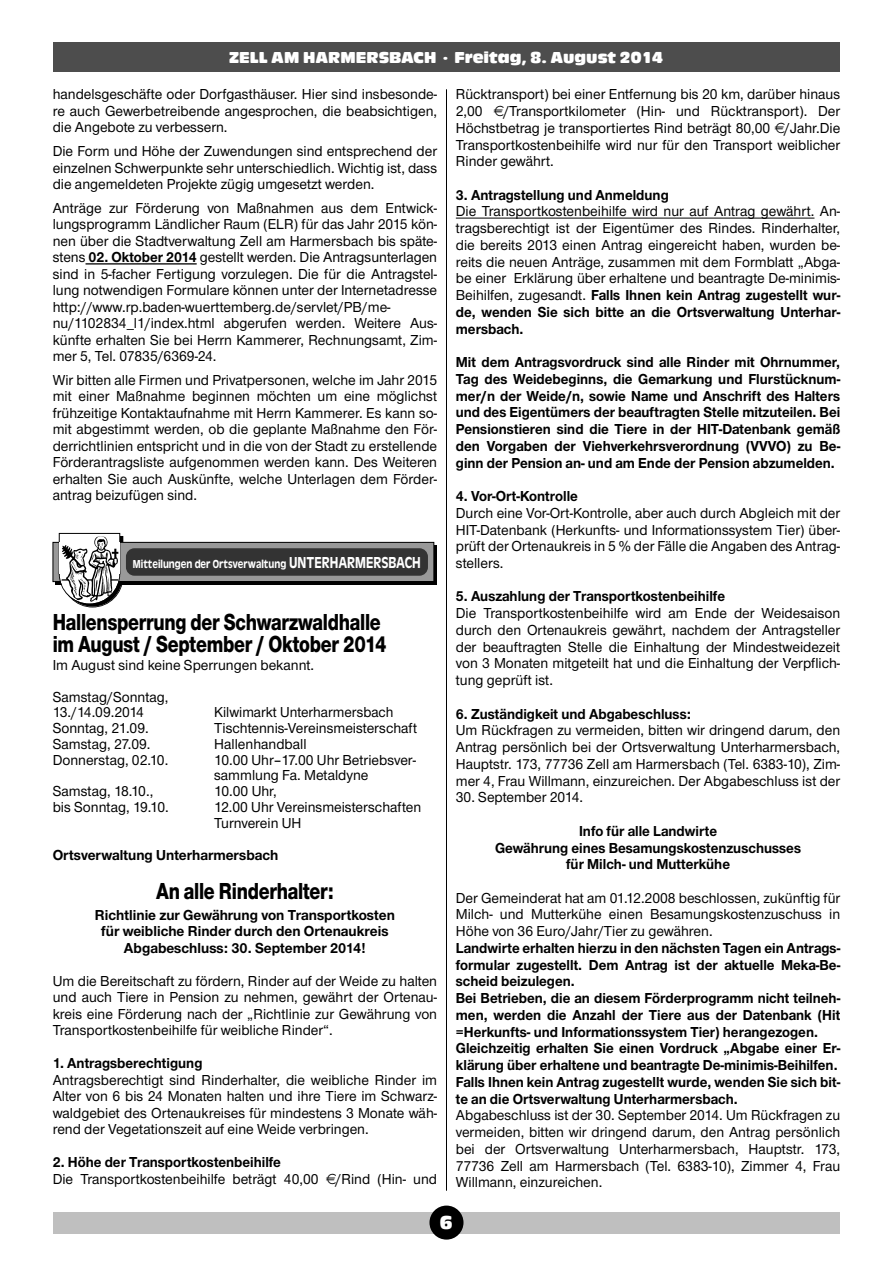
<style>
.page{position:relative;width:893px;height:1263px;background:#fff}
.page>*{position:absolute;margin:0;border:0;box-sizing:border-box;transform-origin:0 0}
.t1{font:800 24px/22.5px "Nimbus Sans Novus T";letter-spacing:-.01em;color:#000;scale:.8 1}
.t2{font:19.5px "Antique Olive T Compact Ro 1";color:#fff}
.t3{font:16.5px "Antique Olive T Compact Ro 1";color:#fff}
.t4{font:500 15px/16.8px "Nimbus Sans Novus T";color:#000;text-align:justify}
.t5{font:700 15px/16.8px "Nimbus Sans Novus T";color:#000;text-align:justify;scale:.95 1}
.t6{font:700 15px/16.5px "Nimbus Sans Novus T";color:#000;text-align:center}
.t7{font:500 15px "Nimbus Sans Novus T";color:#000;scale:.95 1}
.t8{font:500 15px "Nimbus Sans Novus T";letter-spacing:-.04em;color:#000}
.t9{font:12px "Antique Olive T Medium Ro 1";color:#fff;scale:.83 1}
.s1{font-weight:700}
.s2{font-size:16.5px}
</style>
<div class="page">
<hr style="left:446px;top:89px;width:1px;height:1102px;background:#000">
<div style="left:53px;top:1212px;width:786px;height:21px;background:#bfbfbf"></div>
<div style="left:429px;top:1205px;width:34px;height:34px;background:#000;border-radius:50%"></div>
<div style="left:53px;top:43px;width:786px;height:29px;background:#4d4d4d"></div>
<div style="left:56px;top:545px;width:381px;height:40px;background:#000"></div>
<div style="left:53px;top:543px;width:381px;height:38px;background:#999"></div>
<div style="left:53px;top:542px;width:381px;height:40px;border:1px solid #000"></div>
<div style="left:59px;top:533px;width:61px;height:41px;border:1px solid #000"></div>
<div style="left:126px;top:548px;width:302px;height:28px;background:#333;border-radius:9px"></div>
<div style="left:59px;top:542px;width:61px;height:32px;background:#fff"></div>
<img style="left:61px;top:536px;width:58px;height:67px">
<hr style="left:86px;top:263px;width:111px;height:2px;background:#000">
<hr style="left:456px;top:218px;width:358px;height:1px;background:#000">
<p class="t3" style="left:229px;top:47px;width:435px">ZELL AM HARMERSBACH · Freitag, 8. August 2014</p>
<p class="t4" style="left:53px;top:86px;width:386px">handelsgeschäfte oder Dorfgasthäuser. Hier sind insbesonde&shy;re auch Gewerbetreibende angesprochen, die beabsichtigen, die Angebote zu verbessern.</p>
<p class="t4" style="left:53px;top:143px;width:386px">Die Form und Höhe der Zuwendungen sind entsprechend der einzelnen Schwerpunkte sehr unterschiedlich. Wichtig ist, dass die angemeldeten Projekte zügig umgesetzt werden.</p>
<p class="t4" style="left:53px;top:199px;width:386px;text-align:left">Anträge zur Förderung von Maßnahmen aus dem Entwick&shy;lungsprogramm Ländlicher Raum (ELR) für das Jahr 2015 kön&shy;nen über die Stadtverwaltung Zell am Harmersbach bis späte&shy;stens <span class="s1">02. Oktober 2014</span> gestellt werden. Die Antragsunterlagen sind in 5-facher Fertigung vorzulegen. Die für die Antragstel&shy;lung notwendigen Formulare können unter der Internetadresse http://www.rp.baden-wuerttemberg.de/servlet/PB/me&shy;nu/1102834_l1/index.html abgerufen werden. Weitere Aus&shy;künfte erhalten Sie bei Herrn Kammerer, Rechnungsamt, Zim&shy;mer 5, Tel. 07835/6369-24.</p>
<p class="t4" style="left:53px;top:371px;width:386px">Wir bitten alle Firmen und Privatpersonen, welche im Jahr 2015 mit einer Maßnahme beginnen möchten um eine möglichst frühzeitige Kontaktaufnahme mit Herrn Kammerer. Es kann so&shy;mit abgestimmt werden, ob die geplante Maßnahme den För&shy;derrichtlinien entspricht und in die von der Stadt zu erstellende Förderantragsliste aufgenommen werden kann. Des Weiteren erhalten Sie auch Auskünfte, welche Unterlagen dem Förder&shy;antrag beizufügen sind.</p>
<p class="t9" style="left:133px;top:557px;width:348px">Mitteilungen der Ortsverwaltung <span class="s2">UNTERHARMERSBACH</span></p>
<h1 class="t1" style="left:53px;top:610px;width:419px">Hallensperrung der Schwarzwaldhalle im August / September / Oktober 2014</h1>
<p class="t4" style="left:53px;top:649px;width:263px;line-height:31.5px">Im August sind keine Sperrungen bekannt.<br>Samstag/Sonntag,</p>
<p class="t8" style="left:53px;top:703px;width:93px">13./14.09.2014</p>
<p class="t7" style="left:214px;top:703px;width:190px">Kilwimarkt Unterharmersbach</p>
<p class="t4" style="left:53px;top:720px;width:98px">Sonntag, 21.09.</p>
<p class="t4" style="left:214px;top:720px;width:204px">Tischtennis-Vereinsmeisterschaft</p>
<p class="t4" style="left:53px;top:735px;width:99px">Samstag, 27.09.</p>
<p class="t4" style="left:214px;top:735px;width:94px">Hallenhandball</p>
<p class="t4" style="left:53px;top:751px;width:117px">Donnerstag, 02.10.</p>
<p class="t4" style="left:214px;top:752px;width:203px;line-height:15.8px">10.00 Uhr–17.00 Uhr Betriebsver&shy;sammlung Fa. Metaldyne</p>
<p class="t4" style="left:53px;top:783px;width:102px">Samstag, 18.10.,</p>
<p class="t4" style="left:214px;top:783px;width:64px">10.00 Uhr,</p>
<p class="t4" style="left:53px;top:798px;width:117px">bis Sonntag, 19.10.</p>
<p class="t4" style="left:214px;top:799px;width:209px;line-height:15.8px">12.00 Uhr Vereinsmeisterschaften<br>Turnverein UH</p>
<p class="t6" style="left:53px;top:846px;width:227px">Ortsverwaltung Unterharmersbach</p>
<h1 class="t1" style="left:156px;top:879px;width:223px">An alle Rinderhalter:</h1>
<p class="t6" style="left:95px;top:906px;width:302px">Richtlinie zur Gewährung von Transportkosten für weibliche Rinder durch den Ortenaukreis<br>Abgabeschluss: 30. September 2014!</p>
<p class="t4" style="left:53px;top:972px;width:386px">Um die Bereitschaft zu fördern, Rinder auf der Weide zu halten und auch Tiere in Pension zu nehmen, gewährt der Ortenau&shy;kreis eine Förderung nach der „Richtlinie zur Gewährung von Transportkostenbeihilfe für weibliche Rinder“.</p>
<p class="t5" style="left:53px;top:1055px;width:159px">1. Antragsberechtigung</p>
<p class="t4" style="left:53px;top:1071px;width:386px">Antragsberechtigt sind Rinderhalter, die weibliche Rinder im Alter von 6 bis 24 Monaten halten und ihre Tiere im Schwarz&shy;waldgebiet des Ortenaukreises für mindestens 3 Monate wäh&shy;rend der Vegetationszeit auf eine Weide verbringen.</p>
<p class="t5" style="left:53px;top:1154px;width:242px">2. Höhe der Transportkostenbeihilfe</p>
<p class="t4" style="left:53px;top:1170px;width:386px">Die Transportkostenbeihilfe beträgt 40,00 /Rind (Hin- und</p>
<p class="t4" style="left:456px;top:86px;width:386px">Rücktransport) bei einer Entfernung bis 20 km, darüber hinaus<br>2,00</p>
<p class="t4" style="left:456px;top:102px;width:386px;text-indent:48px">/Transportkilometer (Hin- und Rücktransport). Der Höchstbetrag je transportiertes Rind beträgt 80,00 /Jahr.Die Transportkostenbeihilfe wird nur für den Transport weiblicher Rinder gewährt.</p>
<p class="t5" style="left:456px;top:186px;width:226px">3. Antragstellung und Anmeldung</p>
<p class="t4" style="left:456px;top:203px;width:386px">Die Transportkostenbeihilfe wird nur auf Antrag gewährt. An&shy;tragsberechtigt ist der Eigentümer des Rindes. Rinderhalter, die bereits 2013 einen Antrag eingereicht haben, wurden be&shy;reits die neuen Anträge, zusammen mit dem Formblatt „Abga&shy;be einer Erklärung über erhaltene und beantragte De-minimis-Beihilfen, zugesandt. <span class="s1">Falls Ihnen kein Antrag zugestellt wur&shy;de, wenden Sie sich bitte an die Ortsverwaltung Unterhar&shy;mersbach.</span></p>
<p class="t5" style="left:456px;top:353px;width:406px">Mit dem Antragsvordruck sind alle Rinder mit Ohrnummer, Tag des Weidebeginns, die Gemarkung und Flurstücknum&shy;mer/n der Weide/n, sowie Name und Anschrift des Halters und des Eigentümers der beauftragten Stelle mitzuteilen. Bei Pensionstieren sind die Tiere in der HIT-Datenbank gemäß den Vorgaben der Viehverkehrsverordnung (VVVO) zu Be&shy;ginn der Pension an- und am Ende der Pension abzumelden.</p>
<p class="t5" style="left:456px;top:487px;width:130px">4. Vor-Ort-Kontrolle</p>
<p class="t4" style="left:456px;top:504px;width:386px">Durch eine Vor-Ort-Kontrolle, aber auch durch Abgleich mit der HIT-Datenbank (Herkunfts- und Informationssystem Tier) über&shy;prüft der Ortenaukreis in 5 % der Fälle die Angaben des Antrag&shy;stellers.</p>
<p class="t5" style="left:456px;top:588px;width:285px">5. Auszahlung der Transportkostenbeihilfe</p>
<p class="t4" style="left:456px;top:605px;width:386px">Die Transportkostenbeihilfe wird am Ende der Weidesaison durch den Ortenaukreis gewährt, nachdem der Antragsteller der beauftragten Stelle die Einhaltung der Mindestweidezeit von 3 Monaten mitgeteilt hat und die Einhaltung der Verpflich&shy;tung geprüft ist.</p>
<p class="t5" style="left:456px;top:705px;width:249px">6. Zuständigkeit und Abgabeschluss:</p>
<p class="t4" style="left:456px;top:722px;width:386px">Um Rückfragen zu vermeiden, bitten wir dringend darum, den Antrag persönlich bei der Ortsverwaltung Unterharmersbach, Hauptstr. 173, 77736 Zell am Harmersbach (Tel. 6383-10), Zim&shy;mer 4, Frau Willmann, einzureichen. Der Abgabeschluss ist der</p>
<p class="t4" style="left:456px;top:789px;width:129px">30. September 2014.</p>
<p class="t5" style="left:495px;top:822px;width:324px;text-align:center">Info für alle Landwirte<br>Gewährung eines Besamungskostenzuschusses für Milch- und Mutterkühe</p>
<p class="t4" style="left:456px;top:889px;width:386px">Der Gemeinderat hat am 01.12.2008 beschlossen, zukünftig für Milch- und Mutterkühe einen Besamungskostenzuschuss in Höhe von 36 Euro/Jahr/Tier zu gewähren.</p>
<p class="t5" style="left:456px;top:939px;width:406px;text-align:left">Landwirte erhalten hierzu in den nächsten Tagen ein Antrags&shy;formular zugestellt. Dem Antrag ist der aktuelle Meka-Be&shy;scheid beizulegen.<br>Bei Betrieben, die an diesem Förderprogramm nicht teilneh&shy;men, werden die Anzahl der Tiere aus der Datenbank (Hit =Herkunfts- und Informationssystem Tier) herangezogen.<br>Gleichzeitig erhalten Sie einen Vordruck „Abgabe einer Er&shy;klärung über erhaltene und beantragte De-minimis-Beihilfen.<br>Falls Ihnen kein Antrag zugestellt wurde, wenden Sie sich bit&shy;te an die Ortsverwaltung Unterharmersbach.</p>
<p class="t4" style="left:456px;top:1107px;width:386px">Abgabeschluss ist der 30. September 2014. Um Rückfragen zu vermeiden, bitten wir dringend darum, den Antrag persönlich bei der Ortsverwaltung Unterharmersbach, Hauptstr. 173, 77736 Zell am Harmersbach (Tel. 6383-10), Zimmer 4, Frau Willmann, einzureichen.</p>
<h2 class="t2" style="left:440px;top:1210px;width:14px">6</h2>
</div>
